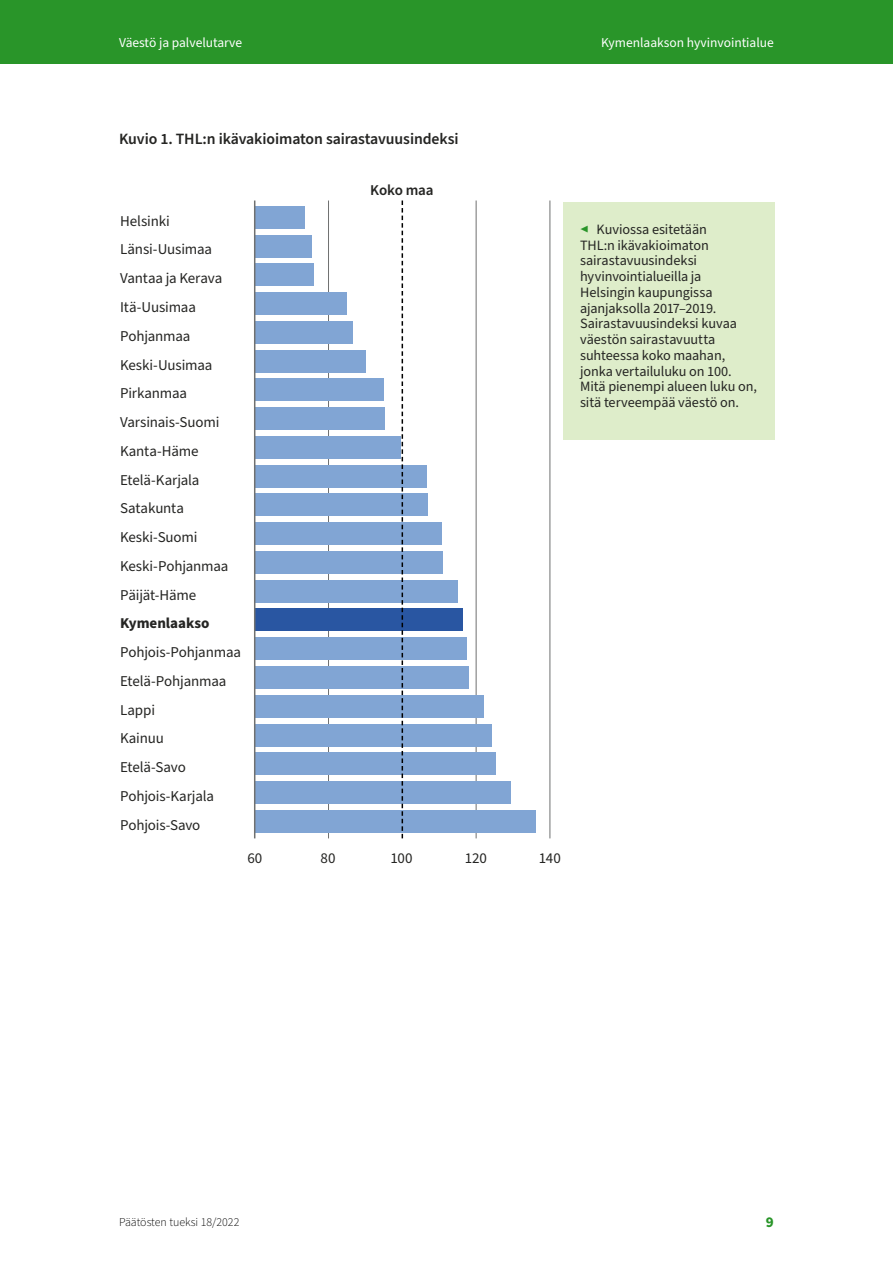
<style>
.page{position:relative;width:893px;height:1263px;background:#fff}
.page>*{position:absolute;margin:0;border:0;box-sizing:border-box;transform-origin:0 0}
.Kuvio_otsikkos{font:600 15.75px "Source Sans Pro";letter-spacing:-.005em;color:#252523}
.t1{font:15px/28.8px "Source Sans Pro";letter-spacing:-.01em;color:#252523}
.t2{font:700 15px "Source Sans Pro";color:#252523}
.t3{font:600 15px "Source Sans Pro";letter-spacing:-.01em;color:#252523}
.t4{font:700 15px "Source Sans Pro";color:#299529}
.Kuva_selite_leipis{font:14.25px/15.8px "Source Sans Pro";letter-spacing:-.005em;color:#252523}
.t5{font:13.5px "Source Sans Pro";color:#fff}
.t6{font:300 12px "Source Sans Pro";color:#000}
.s1{color:#299529}
</style>
<div class="page">
<div style="left:0;top:0;width:893px;height:64px;background:#299529"></div>
<hr style="left:550px;top:200px;width:1px;height:638px;background:#6f7070">
<hr style="left:476px;top:200px;width:1px;height:638px;background:#6f7070">
<hr style="left:328px;top:200px;width:1px;height:638px;background:#6f7070">
<div style="left:255px;top:206px;width:50px;height:23px;background:#81a5d4"></div>
<div style="left:255px;top:235px;width:57px;height:22px;background:#81a5d4"></div>
<div style="left:255px;top:263px;width:59px;height:23px;background:#81a5d4"></div>
<div style="left:255px;top:292px;width:92px;height:23px;background:#81a5d4"></div>
<div style="left:255px;top:321px;width:98px;height:23px;background:#81a5d4"></div>
<div style="left:255px;top:350px;width:111px;height:22px;background:#81a5d4"></div>
<div style="left:255px;top:378px;width:129px;height:23px;background:#81a5d4"></div>
<div style="left:255px;top:407px;width:130px;height:23px;background:#81a5d4"></div>
<div style="left:255px;top:436px;width:146px;height:23px;background:#81a5d4"></div>
<div style="left:255px;top:465px;width:172px;height:22px;background:#81a5d4"></div>
<div style="left:255px;top:494px;width:173px;height:22px;background:#81a5d4"></div>
<div style="left:255px;top:522px;width:187px;height:23px;background:#81a5d4"></div>
<div style="left:255px;top:551px;width:188px;height:23px;background:#81a5d4"></div>
<div style="left:255px;top:580px;width:203px;height:23px;background:#81a5d4"></div>
<div style="left:255px;top:609px;width:208px;height:22px;background:#2956a2"></div>
<div style="left:255px;top:637px;width:212px;height:23px;background:#81a5d4"></div>
<div style="left:255px;top:666px;width:214px;height:23px;background:#81a5d4"></div>
<div style="left:255px;top:695px;width:229px;height:23px;background:#81a5d4"></div>
<div style="left:255px;top:724px;width:237px;height:22px;background:#81a5d4"></div>
<div style="left:255px;top:752px;width:241px;height:23px;background:#81a5d4"></div>
<div style="left:255px;top:781px;width:256px;height:23px;background:#81a5d4"></div>
<div style="left:255px;top:810px;width:281px;height:23px;background:#81a5d4"></div>
<hr style="left:254px;top:200px;width:1px;height:638px;background:#6f7070">
<svg style="left:402px;top:200px;width:1px;height:638px"></svg>
<div style="left:563px;top:202px;width:211px;height:238px;background:#deedca"></div>
<p class="t5" style="left:119px;top:33px;width:125px">Väestö ja palvelutarve</p>
<p class="t5" style="left:601px;top:33px;width:174px">Kymenlaakson hyvinvointialue</p>
<p class="Kuvio_otsikkos" style="left:119px;top:128px;width:341px">Kuvio 1. THL:n ikävakioimaton sairastavuusindeksi</p>
<p class="t1" style="left:120px;top:207px;width:110px">Helsinki<br>Länsi-Uusimaa<br>Vantaa ja Kerava<br>Itä-Uusimaa<br>Pohjanmaa<br>Keski-Uusimaa<br>Pirkanmaa<br>Varsinais-Suomi<br>Kanta-Häme<br>Etelä-Karjala<br>Satakunta<br>Keski-Suomi<br>Keski-Pohjanmaa<br>Päijät-Häme</p>
<p class="t2" style="left:120px;top:613px;width:91px">Kymenlaakso</p>
<p class="t1" style="left:120px;top:638px;width:122px">Pohjois-Pohjanmaa<br>Etelä-Pohjanmaa<br>Lappi<br>Kainuu<br>Etelä-Savo<br>Pohjois-Karjala<br>Pohjois-Savo</p>
<p class="t3" style="left:370px;top:180px;width:65px">Koko maa</p>
<p class="t1" style="left:247px;top:844px;width:16px">60</p>
<p class="t1" style="left:321px;top:844px;width:16px">80</p>
<p class="t1" style="left:390px;top:844px;width:24px">100</p>
<p class="t1" style="left:465px;top:844px;width:24px">120</p>
<p class="t1" style="left:539px;top:844px;width:24px">140</p>
<p class="Kuva_selite_leipis" style="left:580px;top:222px;width:179px"><span class="s1">◀</span> Kuviossa esitetään<br>THL:n ikävakioimaton sairastavuusindeksi hyvinvointialueilla ja<br>Helsingin kaupungissa ajanjaksolla 2017–2019.<br>Sairastavuusindeksi kuvaa väestön sairastavuutta suhteessa koko maahan, jonka vertailuluku on 100.<br>Mitä pienempi alueen luku on, sitä terveempää väestö on.</p>
<p class="t6" style="left:119px;top:1214px;width:122px">Päätösten tueksi 18/2022</p>
<p class="t4" style="left:766px;top:1212px;width:9px">9</p>
</div>
